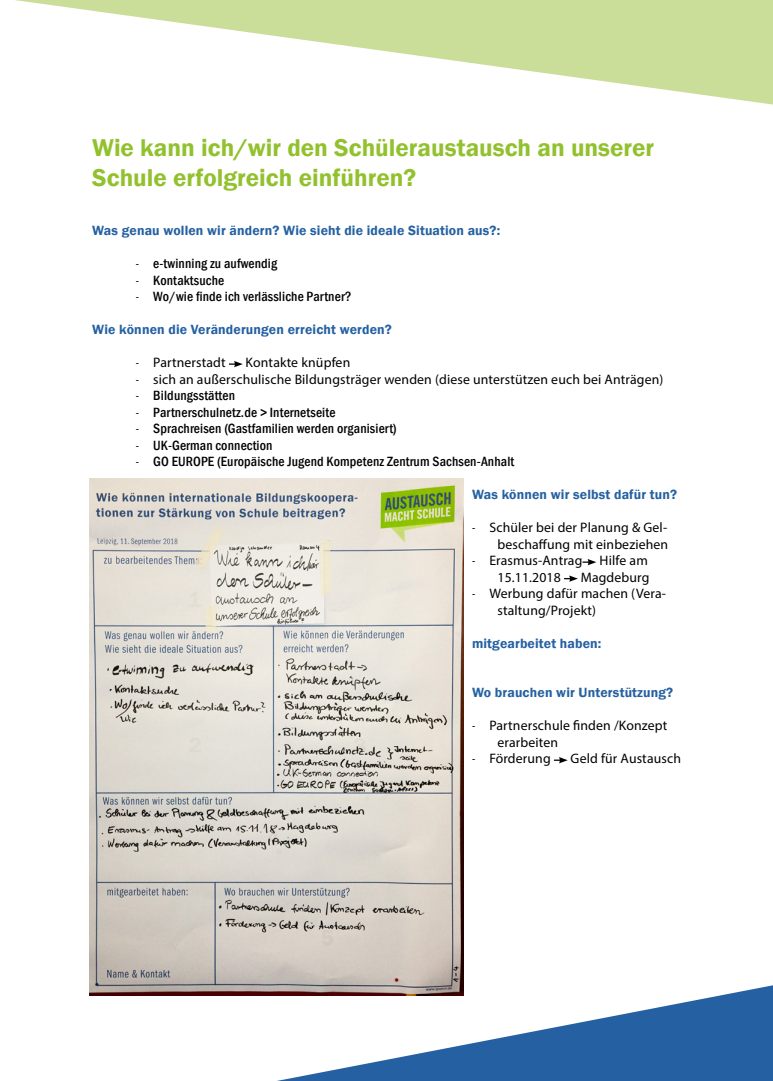
<style>
.page{position:relative;width:773px;height:1081px;background:#fff}
.page>*{position:absolute;margin:0;border:0;box-sizing:border-box;transform-origin:0 0}
.t1{font:600 25px/30px "Franklin Gothic";color:#92c12e}
.t2{font:13.75px/16.5px "Myriad Pro";letter-spacing:.01em;color:#000}
.t3{font:500 condensed 13.75px "Franklin Gothic";letter-spacing:.01em;color:#000}
.t4{font:600 13.75px "Franklin Gothic";letter-spacing:.01em;color:#2561a2}
.s1{font-family:"Franklin Gothic LT Book Cmpr";font-weight:400;font-stretch:normal}
.s2{font-family:"Franklin Gothic LT Book Cmpr"}
</style>
<div class="page">
<svg style="left:15px;top:0;width:757px;height:105px"></svg>
<svg style="left:276px;top:985px;width:496px;height:96px;fill:#2561a2"></svg>
<svg style="left:229px;top:361px;width:14px;height:6px"></svg>
<svg style="left:582px;top:559px;width:14px;height:6px"></svg>
<svg style="left:564px;top:575px;width:13px;height:7px"></svg>
<svg style="left:554px;top:757px;width:13px;height:6px"></svg>
<img style="left:89px;top:478px;width:374px;height:517px">
<h1 class="t1" style="left:92px;top:133px;width:563px">Wie kann ich/wir den Schüleraustausch an unserer<br>Schule erfolgreich einführen?</h1>
<p class="t4" style="left:92px;top:222px;width:409px">Was genau wollen wir ändern? Wie sieht die ideale Situation aus?:</p>
<p class="t3" style="left:136px;top:255px;width:143px"><span class="s1">-</span> e-twinning zu aufwendig</p>
<p class="t3" style="left:136px;top:271px;width:90px"><span class="s1">-</span> Kontaktsuche</p>
<p class="t3" style="left:136px;top:288px;width:217px"><span class="s1">-</span> Wo/wie finde ich verlässliche Partner?</p>
<p class="t4" style="left:92px;top:321px;width:301px">Wie können die Veränderungen erreicht werden?</p>
<p class="t2" style="left:136px;top:354px;width:91px"><span class="s2">-</span> Partnerstadt</p>
<p class="t2" style="left:245px;top:354px;width:106px">Kontakte knüpfen</p>
<p class="t2" style="left:136px;top:371px;width:529px"><span class="s2">-</span> sich an außerschulische Bildungsträger wenden (diese unterstützen euch bei Anträgen)</p>
<p class="t3" style="left:136px;top:387px;width:101px"><span class="s1">-</span> Bildungsstätten</p>
<p class="t3" style="left:136px;top:403px;width:201px"><span class="s1">-</span> Partnerschulnetz.de &gt; Internetseite</p>
<p class="t3" style="left:136px;top:420px;width:262px"><span class="s1">-</span> Sprachreisen (Gastfamilien werden organisiert)</p>
<p class="t3" style="left:136px;top:436px;width:138px"><span class="s1">-</span> UK-German connection</p>
<p class="t3" style="left:136px;top:453px;width:380px"><span class="s1">-</span> GO EUROPE (Europäische Jugend Kompetenz Zentrum Sachsen-Anhalt</p>
<p class="t4" style="left:472px;top:486px;width:206px">Was können wir selbst dafür tun?</p>
<p class="t2" style="left:472px;top:519px;width:198px;text-align:right"><span class="s2">-</span> Schüler bei der Planung &amp; Gel&shy;beschaffung mit einbeziehen</p>
<p class="t2" style="left:497px;top:552px;width:152px;text-indent:-25px"><span class="s2">-</span> Erasmus-Antrag Hilfe am<br>15.11.2018</p>
<p class="t2" style="left:580px;top:569px;width:70px">Magdeburg</p>
<p class="t2" style="left:497px;top:585px;width:170px;text-indent:-25px"><span class="s2">-</span> Werbung dafür machen (Vera&shy;staltung/Projekt)</p>
<p class="t4" style="left:472px;top:635px;width:131px">mitgearbeitet haben:</p>
<p class="t4" style="left:472px;top:684px;width:203px">Wo brauchen wir Unterstützung?</p>
<p class="t2" style="left:497px;top:717px;width:171px;text-indent:-25px"><span class="s2">-</span> Partnerschule finden /Konzept erarbeiten</p>
<p class="t2" style="left:472px;top:750px;width:80px"><span class="s2">-</span> Förderung</p>
<p class="t2" style="left:570px;top:750px;width:112px">Geld für Austausch</p>
</div>
